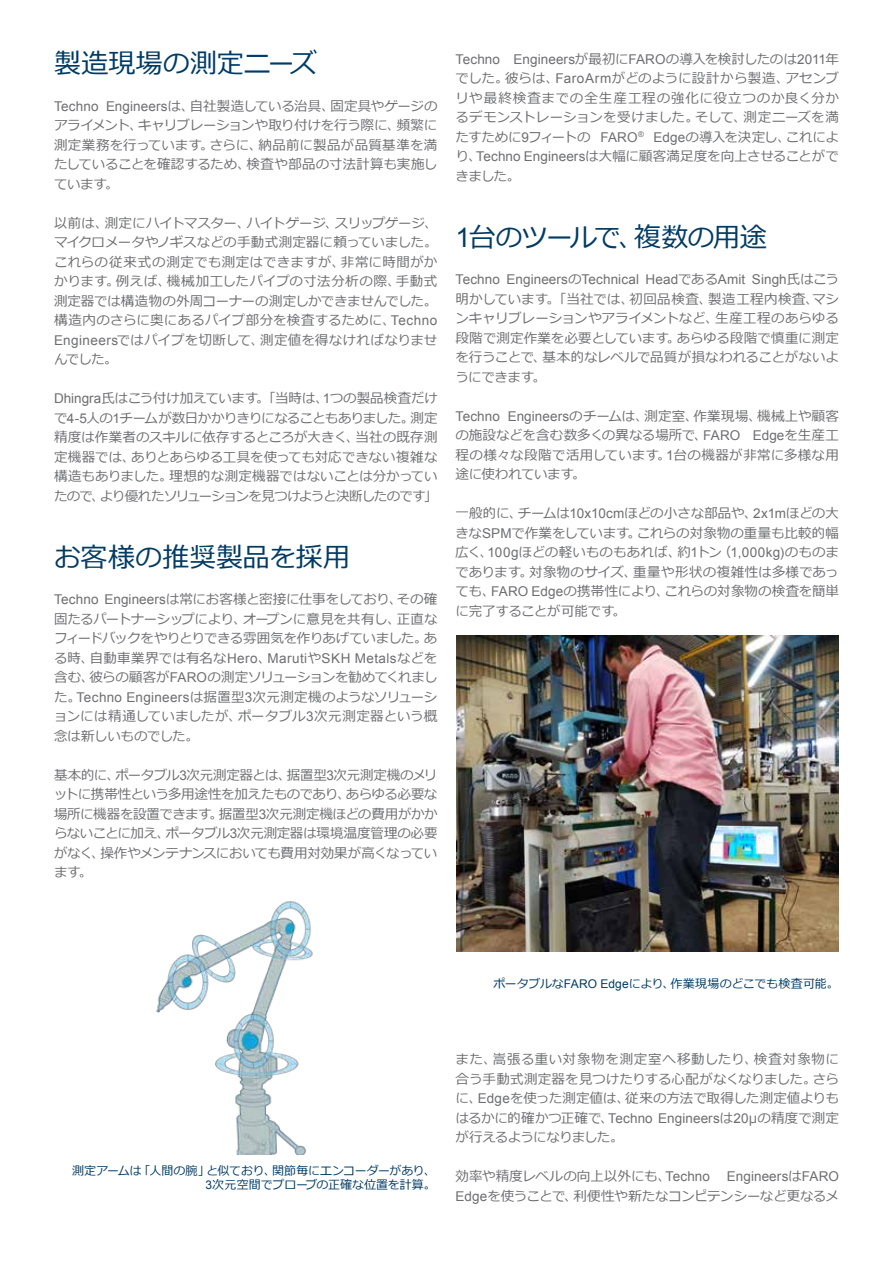
<style>
.page{position:relative;width:893px;height:1263px;background:#fff}
.page>*{position:absolute;margin:0;border:0;box-sizing:border-box;transform-origin:0 0}
.t1{font:27px "Meiryo";letter-spacing:-.01em;color:#003b64}
.t2{font:27px "Meiryo";letter-spacing:-.04em;color:#003b64}
.t3{font:13.5px/19.5px "Meiryo";letter-spacing:-.01em;color:#6d6e71;text-align:justify}
.t4{font:13.5px "Arial";letter-spacing:.01em;color:#6d6e71}
.t5{font:13.5px "Arial";letter-spacing:.035em;color:#6d6e71}
.t6{font:12px/14.4px "Meiryo";letter-spacing:-.01em;color:#003b64;text-align:right}
.s1{font-family:"Arial"}
.s2{font-family:"Meiryo"}
</style>
<div class="page">
<img style="left:456px;top:636px;width:383px;height:316px">
<img style="left:156px;top:901px;width:157px;height:254px">
<h1 class="t1" style="left:54px;top:45px;width:265px">製造現場の測定ニーズ</h1>
<p class="t3" style="left:54px;top:97px;width:385px"><span class="s1">Techno Engineers</span>は、自社製造している治具、固定具やゲージのアライメント、キャリブレーションや取り付けを行う際に、頻繁に測定業務を行っています。さらに、納品前に製品が品質基準を満たしていることを確認するため、検査や部品の寸法計算も実施しています。</p>
<p class="t3" style="left:54px;top:214px;width:385px">以前は、測定にハイトマスター、ハイトゲージ、スリップゲージ、マイクロメータやノギスなどの手動式測定器に頼っていました。これらの従来式の測定でも測定はできますが、非常に時間がかかります。例えば、機械加工したパイプの寸法分析の際、手動式測定器では構造物の外周コーナーの測定しかできませんでした。構造内のさらに奥にあるパイプ部分を検査するために、<span class="s1">Techno Engineers</span>ではパイプを切断して、測定値を得なければなりませんでした。</p>
<p class="t3" style="left:54px;top:389px;width:385px"><span class="s1">Dhingra</span>氏はこう付け加えています。「当時は、<span class="s1">1</span>つの製品検査だけで<span class="s1">4-5</span>人の<span class="s1">1</span>チームが数日かかりきりになることもありました。測定精度は作業者のスキルに依存するところが大きく、当社の既存測定機器では、ありとあらゆる工具を使っても対応できない複雑な構造もありました。理想的な測定機器ではないことは分かっていたので、より優れたソリューションを見つけようと決断したのです」</p>
<h1 class="t1" style="left:54px;top:538px;width:298px">お客様の推奨製品を採用</h1>
<p class="t3" style="left:54px;top:590px;width:385px"><span class="s1">Techno Engineers</span>は常にお客様と密接に仕事をしており、その確固たるパートナーシップにより、オープンに意見を共有し、正直なフィードバックをやりとりできる雰囲気を作りあげていました。あ</p>
<p class="t5" style="left:54px;top:649px;width:385px"><span class="s2">る時、自動車業界では有名な</span>Hero<span class="s2">、</span>Maruti<span class="s2">や</span>SKH Metals<span class="s2">などを</span></p>
<p class="t3" style="left:54px;top:668px;width:385px">含む、彼らの顧客が<span class="s1">FARO</span>の測定ソリューションを勧めてくれました。<span class="s1">Techno Engineers</span>は据置型<span class="s1">3</span>次元測定機のようなソリューションには精通していましたが、ポータブル<span class="s1">3</span>次元測定器という概念は新しいものでした。</p>
<p class="t3" style="left:54px;top:766px;width:385px">基本的に、ポータブル<span class="s1">3</span>次元測定器とは、据置型<span class="s1">3</span>次元測定機のメリットに携帯性という多用途性を加えたものであり、あらゆる必要な場所に機器を設置できます。据置型<span class="s1">3</span>次元測定機ほどの費用がかからないことに加え、ポータブル<span class="s1">3</span>次元測定器は環境温度管理の必要がなく、操作やメンテナンスにおいても費用対効果が高くなっています。</p>
<p class="t4" style="left:455px;top:50px;width:385px">Techno Engineers<span class="s2">が最初に</span>FARO<span class="s2">の導入を検討したのは</span>2011<span class="s2">年</span></p>
<p class="t3" style="left:455px;top:69px;width:385px">でした。彼らは、<span class="s1">FaroArm</span>がどのように設計から製造、アセンブリや最終検査までの全生産工程の強化に役立つのか良く分かるデモンストレーションを受けました。そして、測定ニーズを満たすために<span class="s1">9</span>フィートの <span class="s1">FARO</span><sup>®</sup> <span class="s1">Edge</span>の導入を決定し、これにより、<span class="s1">Techno Engineers</span>は大幅に顧客満足度を向上させることができました。</p>
<h1 class="t2" style="left:455px;top:218px;width:313px"><span class="s1">1</span>台のツールで、複数の用途</h1>
<p class="t4" style="left:455px;top:271px;width:385px">Techno Engineers<span class="s2">の</span>Technical Head<span class="s2">である</span>Amit Singh<span class="s2">氏はこう</span></p>
<p class="t3" style="left:455px;top:290px;width:385px">明かしています。「当社では、初回品検査、製造工程内検査、マシンキャリブレーションやアライメントなど、生産工程のあらゆる段階で測定作業を必要としています。あらゆる段階で慎重に測定を行うことで、基本的なレベルで品質が損なわれることがないようにできます。</p>
<p class="t3" style="left:455px;top:407px;width:385px"><span class="s1">Techno Engineers</span>のチームは、測定室、作業現場、機械上や顧客の施設などを含む数多くの異なる場所で、<span class="s1">FARO Edge</span>を生産工程の様々な段階で活用しています。<span class="s1">1</span>台の機器が非常に多様な用途に使われています。</p>
<p class="t3" style="left:455px;top:504px;width:385px">一般的に、チームは<span class="s1">10x10cm</span>ほどの小さな部品や、<span class="s1">2x1m</span>ほどの大きな<span class="s1">SPM</span>で作業をしています。これらの対象物の重量も比較的幅広く、<span class="s1">100g</span>ほどの軽いものもあれば、約<span class="s1">1</span>トン（<span class="s1">1,000kg)</span>のものまであります。対象物のサイズ、重量や形状の複雑性は多様であっても、<span class="s1">FARO Edge</span>の携帯性により、これらの対象物の検査を簡単に完了することが可能です。</p>
<p class="t6" style="left:72px;top:1164px;width:365px">測定アームは「人間の腕」と似ており、関節毎にエンコーダーがあり、<br><span class="s1">3</span>次元空間でプローブの正確な位置を計算。</p>
<p class="t6" style="left:493px;top:977px;width:347px">ポータブルな<span class="s1">FARO Edge</span>により、作業現場のどこでも検査可能。</p>
<p class="t3" style="left:455px;top:1050px;width:385px">また、嵩張る重い対象物を測定室へ移動したり、検査対象物に合う手動式測定器を見つけたりする心配がなくなりました。さらに、<span class="s1">Edge</span>を使った測定値は、従来の方法で取得した測定値よりもはるかに的確かつ正確で、<span class="s1">Techno Engineers</span>は<span class="s1">20</span>μの精度で測定が行えるようになりました。</p>
<p class="t4" style="left:455px;top:1167px;width:385px"><span class="s2">効率や精度レベルの向上以外にも、</span>Techno Engineers<span class="s2">は</span>FARO</p>
<p class="t3" style="left:455px;top:1187px;width:385px"><span class="s1">Edge</span>を使うことで、利便性や新たなコンピテンシーなど更なるメ</p>
</div>
